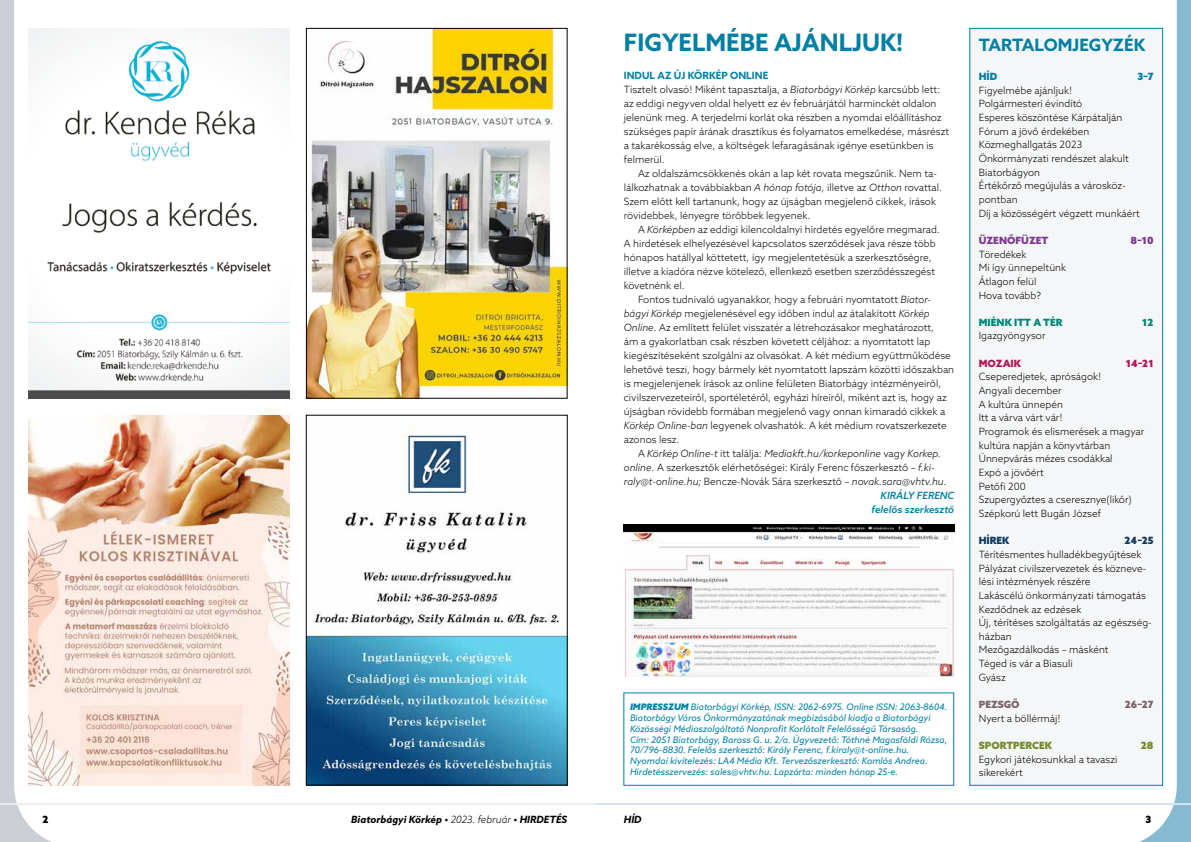
<style>
.page{position:relative;width:1191px;height:842px;background:#fff}
.page>*{position:absolute;margin:0;border:0;box-sizing:border-box;transform-origin:0 0}
.t1{font:700 24px "Azo Sans";color:#007fa4}
.t2{font:700 17px "Azo Sans";color:#007fa4}
.t3{font:300 10px/14px "Azo Sans";color:#000}
.t4{font:italic 300 10px "Azo Sans";color:#000}
.t5{font:italic 700 10px "Azo Sans";color:#000}
.t6{font:italic 500 10px "Azo Sans";color:#007fa4}
.t7{font:900 10px "Azo Sans";color:#7e3a8e}
.t8{font:900 10px "Azo Sans";color:#008777}
.t9{font:900 10px "Azo Sans";color:#768828}
.t10{font:900 10px "Azo Sans";color:#af1957}
.t11{font:900 10px "Azo Sans";color:#7a656a}
.t12{font:900 10px "Azo Sans";color:#0f3a5d}
.t13{font:900 10px "Azo Sans";color:#007fa4}
.t14{font:900 10px "Azo Sans";color:#000}
.t15{font:italic 9px/10.8px "Azo Sans";color:#007fa4}
.s1{font-weight:700;color:#007fa4}
.s2{font-style:italic}
.s3{font-style:normal}
.s4{font-weight:900}
.s5{font-weight:300}
</style>
<div class="page">
<svg style="left:0;top:0;width:76px;height:842px"></svg>
<svg style="left:1115px;top:0;width:76px;height:842px"></svg>
<hr style="left:595px;top:803px;width:596px;height:2px;background:#d2e3ed">
<hr style="left:0;top:803px;width:595px;height:2px;background:#eaecef">
<div style="left:969px;top:28px;width:193px;height:757px;background:#f5f6f7"></div>
<div style="left:969px;top:28px;width:194px;height:758px;border:1px solid #007fa4"></div>
<div style="left:623px;top:692px;width:331px;height:94px;border:1px solid #007fa4"></div>
<img style="left:28px;top:28px;width:261px;height:370px">
<img style="left:308px;top:30px;width:257px;height:366px">
<div style="left:306px;top:28px;width:261px;height:370px;border:1px solid #000"></div>
<img style="left:28px;top:415px;width:261px;height:370px">
<img style="left:308px;top:427px;width:257px;height:356px">
<img style="left:624px;top:524px;width:330px;height:152px">
<h1 class="t1" style="left:624px;top:26px;width:281px">FIGYELMÉBE AJÁNLJUK!</h1>
<p class="t3" style="left:624px;top:68px;width:327px"><span class="s1">INDUL AZ ÚJ KÖRKÉP ONLINE<br></span>Tisztelt olvasó! Miként tapasztalja, a <span class="s2">Biatorbágyi Körkép</span> karcsúbb lett: az eddigi negyven oldal helyett ez év februárjától harminckét oldalon jelenünk meg. A terjedelmi korlát oka részben a nyomdai előállításhoz szükséges papír árának drasztikus és folyamatos emelkedése, másrészt a takarékosság elve, a költségek lefaragásának igénye esetünkben is felmerül.</p>
<p class="t3" style="left:624px;top:166px;width:320px;text-indent:14px">Az oldalszámcsökkenés okán a lap két rovata megszűnik. Nem ta&shy;lálkozhatnak a továbbiakban <span class="s2">A hónap fotója,</span> illetve az <span class="s2">Otthon</span> rovattal.<br>Szem előtt kell tartanunk, hogy az újságban megjelenő cikkek, írások rövidebbek, lényegre törőbbek legyenek.</p>
<p class="t3" style="left:624px;top:222px;width:318px;text-indent:14px">A <span class="s2">Körképben</span> az eddigi kilencoldalnyi hirdetés egyelőre megmarad.<br>A hirdetések elhelyezésével kapcsolatos szerződések java része több hónapos hatállyal köttetett, így megjelentetésük a szerkesztőségre, illetve a kiadóra nézve kötelező, ellenkező esetben szerződésszegést követnénk el.</p>
<p class="t3" style="left:624px;top:292px;width:332px;text-indent:14px">Fontos tudnivaló ugyanakkor, hogy a februári nyomtatott <span class="s2">Biator&shy;bágyi Körkép</span> megjelenésével egy időben indul az átalakított <span class="s2">Körkép Online.</span> Az említett felület visszatér a létrehozásakor meghatározott,<br>ám a gyakorlatban csak részben követett céljához: a nyomtatott lap kiegészítéseként szolgálni az olvasókat. A két médium együttműködése lehetővé teszi, hogy bármely két nyomtatott lapszám közötti időszakban is megjelenjenek írások az online felületen Biatorbágy intézményeiről, civilszervezeteiről, sportéletéről, egyházi híreiről, miként azt is, hogy az újságban rövidebb formában megjelenő vagy onnan kimaradó cikkek a <span class="s2">Körkép Online-ban</span> legyenek olvashatók. A két médium rovatszerkezete azonos lesz.</p>
<p class="t4" style="left:638px;top:447px;width:305px"><span class="s3">A</span> Körkép Online-t <span class="s3">itt találja:</span> Mediakft.hu/korkeponline <span class="s3">vagy</span> Korkep.</p>
<p class="t3" style="left:624px;top:460px;width:311px"><span class="s2">online.</span> A szerkesztők elérhetőségei: Király Ferenc főszerkesztő – <span class="s2">f.ki-</span></p>
<p class="t4" style="left:624px;top:475px;width:324px">raly@t-online.hu; <span class="s3">Bencze-Novák Sára szerkesztő –</span> novak.sara@vhtv.hu.</p>
<p class="t6" style="left:880px;top:489px;width:75px">KIRÁLY FERENC</p>
<p class="t6" style="left:871px;top:503px;width:84px">felelős szerkesztő</p>
<p class="t15" style="left:630px;top:701px;width:319px"><span class="s4">IMPRESSZUM</span> Biatorbágyi Körkép, ISSN: 2062-6975. Online ISSN: 2063-8604.<br>Biatorbágy Város Önkormányzatának megbízásából kiadja a Biatorbágyi Közösségi Médiaszolgáltató Nonprofit Korlátolt Felelősségű Társaság.<br>Cím: 2051 Biatorbágy, Baross G. u. 2/a. Ügyvezető: Tóthné Magasföldi Rózsa, 70/796-8830. Felelős szerkesztő: Király Ferenc, f.kiraly@t-online.hu.<br>Nyomdai kivitelezés: LA4 Média Kft. Tervezőszerkesztő: Komlós Andrea.<br>Hirdetésszervezés: sales@vhtv.hu. Lapzárta: minden hónap 25-e.</p>
<h2 class="t2" style="left:978px;top:33px;width:168px">TARTALOMJEGYZÉK</h2>
<p class="t13" style="left:978px;top:70px;width:20px">HÍD</p>
<p class="t13" style="left:1137px;top:70px;width:18px">3–7</p>
<p class="t3" style="left:978px;top:83px;width:163px;line-height:13.6px">Figyelmébe ajánljuk!<br>Polgármesteri évindító<br>Esperes köszöntése Kárpátalján<br>Fórum a jövő érdekében<br>Közmeghallgatás 2023<br>Önkormányzati rendészet alakult<br>Biatorbágyon<br>Értékőrző megújulás a városköz&shy;pontban<br>Díj a közösségért végzett munkáért</p>
<p class="t7" style="left:978px;top:234px;width:71px">ÜZENŐFÜZET</p>
<p class="t7" style="left:1130px;top:234px;width:25px">8–10</p>
<p class="t3" style="left:978px;top:247px;width:89px;line-height:13.7px">Töredékek<br>Mi így ünnepeltünk<br>Átlagon felül<br>Hova tovább?</p>
<p class="t8" style="left:978px;top:316px;width:85px">MIÉNK ITT A TÉR</p>
<p class="t8" style="left:1142px;top:316px;width:13px">12</p>
<p class="t3" style="left:978px;top:329px;width:68px">Igazgyöngysor</p>
<p class="t10" style="left:978px;top:356px;width:44px">MOZAIK</p>
<p class="t10" style="left:1125px;top:356px;width:29px">14–21</p>
<p class="t3" style="left:978px;top:370px;width:167px;line-height:13.7px">Cseperedjetek, apróságok!<br>Angyali december<br>A kultúra ünnepén<br>Itt a várva várt vár!<br>Programok és elismerések a magyar kultúra napján a könyvtárban<br>Ünnepvárás mézes csodákkal<br>Expó a jövőért<br>Petőfi 200<br>Szupergyőztes a cseresznye(likőr)<br>Szépkorú lett Bugán József</p>
<p class="t12" style="left:978px;top:534px;width:32px">HÍREK</p>
<p class="t12" style="left:1124px;top:534px;width:31px">24–25</p>
<p class="t3" style="left:978px;top:547px;width:175px;line-height:13.7px">Térítésmentes hulladékbegyűjtések<br>Pályázat civilszervezetek és közneve&shy;lési intézmények részére<br>Lakáscélú önkormányzati támogatás<br>Kezdődnek az edzések<br>Új, térítéses szolgáltatás az egészség&shy;házban<br>Mezőgazdálkodás – másként<br>Téged is vár a Biasuli<br>Gyász</p>
<p class="t11" style="left:978px;top:698px;width:42px">PEZSGŐ</p>
<p class="t11" style="left:1124px;top:698px;width:30px">26–27</p>
<p class="t3" style="left:978px;top:711px;width:83px">Nyert a böllérmáj!</p>
<p class="t9" style="left:978px;top:739px;width:75px">SPORTPERCEK</p>
<p class="t9" style="left:1140px;top:739px;width:14px">28</p>
<p class="t3" style="left:978px;top:752px;width:140px;line-height:13.6px">Egykori játékosunkkal a tavaszi sikerekért</p>
<p class="t14" style="left:43px;top:813px;width:8px">2</p>
<p class="t5" style="left:351px;top:813px;width:217px">Biatorbágyi Körkép • <span class="s5">2023. február</span> • HIRDETÉS</p>
<p class="t5" style="left:624px;top:813px;width:19px">HÍD</p>
<p class="t14" style="left:1145px;top:813px;width:7px">3</p>
</div>
